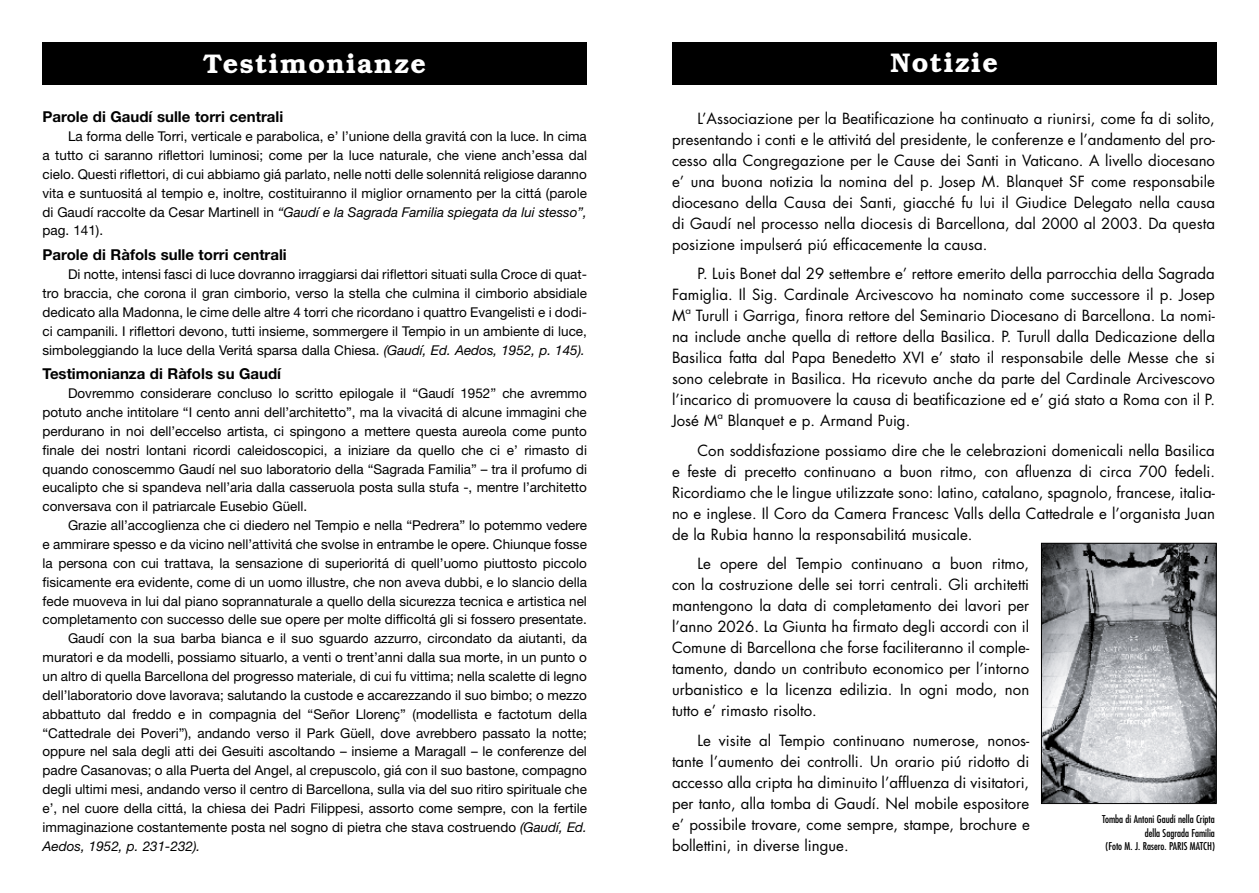
<style>
.page{position:relative;width:1259px;height:893px;background:#fff}
.page>*{position:absolute;margin:0;border:0;box-sizing:border-box;transform-origin:0 0}
.t1{font:600 27px "Bookman Std";letter-spacing:.05em;color:#fff}
.t2{font:15px/21px "Futura Std";color:#000;text-align:justify}
.t3{font:700 15px "Helvetica Neue LT Std";color:#000}
.t4{font:13.5px/18.9px "Helvetica Neue LT Std";color:#000;text-align:justify}
.t5{font:italic 13.5px "Helvetica Neue LT Std";color:#000}
.t6{font:condensed 10.5px/13.5px "Futura Std";color:#000;text-align:right}
.s1{font-style:italic}
</style>
<div class="page">
<img style="left:1043px;top:545px;width:171px;height:257px">
<div style="left:1041px;top:543px;width:175px;height:261px;border:1px solid #000"></div>
<div style="left:43px;top:43px;width:544px;height:42px;background:#000"></div>
<div style="left:672px;top:42px;width:544px;height:42px;background:#000"></div>
<h1 class="t1" style="left:203px;top:48px;width:224px">Testimonianze</h1>
<h1 class="t1" style="left:890px;top:47px;width:109px">Notizie</h1>
<p class="t3" style="left:43px;top:108px;width:242px">Parole di Gaudí sulle torri centrali</p>
<p class="t4" style="left:43px;top:127px;width:546px;text-indent:26px">La forma delle Torri, verticale e parabolica, e’ l’unione della gravitá con la luce. In cima a tutto ci saranno riflettori luminosi; come per la luce naturale, che viene anch’essa dal cielo. Questi riflettori, di cui abbiamo giá parlato, nelle notti delle solennitá religiose daranno vita e suntuositá al tempio e, inoltre, costituiranno il miglior ornamento per la cittá (parole di Gaudí raccolte da Cesar Martinell in <span class="s1">“Gaudí e la Sagrada Familia spiegata da lui stesso”, </span>pag. 141).</p>
<p class="t3" style="left:43px;top:246px;width:246px">Parole di Ràfols sulle torri centrali</p>
<p class="t4" style="left:43px;top:265px;width:546px;text-indent:26px">Di notte, intensi fasci di luce dovranno irraggiarsi dai riflettori situati sulla Croce di quat&shy;tro braccia, che corona il gran cimborio, verso la stella che culmina il cimborio absidiale dedicato alla Madonna, le cime delle altre 4 torri che ricordano i quattro Evangelisti e i dodi&shy;ci campanili. I riflettori devono, tutti insieme, sommergere il Tempio in un ambiente di luce, simboleggiando la luce della Veritá sparsa dalla Chiesa. <span class="s1">(Gaudí, Ed. Aedos, 1952, p. 145).</span></p>
<p class="t3" style="left:43px;top:365px;width:240px">Testimonianza di Ràfols su Gaudí</p>
<p class="t4" style="left:43px;top:384px;width:546px;text-indent:26px">Dovremmo considerare concluso lo scritto epilogale il “Gaudí 1952” che avremmo potuto anche intitolare “I cento anni dell’architetto”, ma la vivacitá di alcune immagini che perdurano in noi dell’eccelso artista, ci spingono a mettere questa aureola come punto finale dei nostri lontani ricordi caleidoscopici, a iniziare da quello che ci e’ rimasto di quando conoscemmo Gaudí nel suo laboratorio della “Sagrada Familia” – tra il profumo di eucalipto che si spandeva nell’aria dalla casseruola posta sulla stufa -, mentre l’architetto conversava con il patriarcale Eusebio Güell.</p>
<p class="t4" style="left:68px;top:516px;width:520px">Grazie all’accoglienza che ci diedero nel Tempio e nella “Pedrera” lo potemmo vedere</p>
<p class="t4" style="left:43px;top:535px;width:546px">e ammirare spesso e da vicino nell’attivitá che svolse in entrambe le opere. Chiunque fosse</p>
<p class="t4" style="left:43px;top:553px;width:546px">la persona con cui trattava, la sensazione di superioritá di quell’uomo piuttosto piccolo</p>
<p class="t4" style="left:43px;top:572px;width:546px">fisicamente era evidente, come di un uomo illustre, che non aveva dubbi, e lo slancio della</p>
<p class="t4" style="left:43px;top:591px;width:546px">fede muoveva in lui dal piano soprannaturale a quello della sicurezza tecnica e artistica nel</p>
<p class="t4" style="left:43px;top:610px;width:546px">completamento con successo delle sue opere per molte difficoltá gli si fossero presentate.</p>
<p class="t4" style="left:68px;top:629px;width:520px">Gaudí con la sua barba bianca e il suo sguardo azzurro, circondato da aiutanti, da</p>
<p class="t4" style="left:43px;top:648px;width:546px">muratori e da modelli, possiamo situarlo, a venti o trent’anni dalla sua morte, in un punto o</p>
<p class="t4" style="left:43px;top:666px;width:546px">un altro di quella Barcellona del progresso materiale, di cui fu vittima; nella scalette di legno</p>
<p class="t4" style="left:43px;top:685px;width:546px">dell’laboratorio dove lavorava; salutando la custode e accarezzando il suo bimbo; o mezzo</p>
<p class="t4" style="left:43px;top:704px;width:546px">abbattuto dal freddo e in compagnia del “Señor Llorenç” (modellista e factotum della</p>
<p class="t4" style="left:43px;top:723px;width:546px">“Cattedrale dei Poveri”), andando verso il Park Güell, dove avrebbero passato la notte;</p>
<p class="t4" style="left:43px;top:742px;width:546px">oppure nel sala degli atti dei Gesuiti ascoltando – insieme a Maragall – le conferenze del</p>
<p class="t4" style="left:43px;top:761px;width:546px">padre Casanovas; o alla Puerta del Angel, al crepuscolo, giá con il suo bastone, compagno</p>
<p class="t4" style="left:43px;top:780px;width:546px">degli ultimi mesi, andando verso il centro di Barcellona, sulla via del suo ritiro spirituale che</p>
<p class="t4" style="left:43px;top:798px;width:546px">e’, nel cuore della cittá, la chiesa dei Padri Filippesi, assorto come sempre, con la fertile</p>
<p class="t4" style="left:43px;top:817px;width:546px">immaginazione costantemente posta nel sogno di pietra che stava costruendo <span class="s1">(Gaudí, Ed.</span></p>
<p class="t5" style="left:43px;top:838px;width:159px">Aedos, 1952, p. 231-232).</p>
<p class="t2" style="left:672px;top:108px;width:544px;text-indent:26px">L’Associazione per la Beatificazione ha continuato a riunirsi, come fa di solito, presentando i conti e le attivitá del presidente, le conferenze e l’andamento del pro&shy;cesso alla Congregazione per le Cause dei Santi in Vaticano. A livello diocesano e’ una buona notizia la nomina del p. Josep M. Blanquet SF come responsabile diocesano della Causa dei Santi, giacché fu lui il Giudice Delegato nella causa di Gaudí nel processo nella diocesis di Barcellona, dal 2000 al 2003. Da questa posizione impulserá piú efficacemente la causa.</p>
<p class="t2" style="left:672px;top:264px;width:544px;text-indent:26px">P. Luis Bonet dal 29 settembre e’ rettore emerito della parrocchia della Sagrada Famiglia. Il Sig. Cardinale Arcivescovo ha nominato come successore il p. Josep Mª Turull i Garriga, finora rettore del Seminario Diocesano di Barcellona. La nomi&shy;na include anche quella di rettore della Basilica. P. Turull dalla Dedicazione della Basilica fatta dal Papa Benedetto XVI e’ stato il responsabile delle Messe che si sono celebrate in Basilica. Ha ricevuto anche da parte del Cardinale Arcivescovo l’incarico di promuovere la causa di beatificazione ed e’ giá stato a Roma con il P.<br>José Mª Blanquet e p. Armand Puig.</p>
<p class="t2" style="left:672px;top:440px;width:544px;text-indent:26px">Con soddisfazione possiamo dire che le celebrazioni domenicali nella Basilica e feste di precetto continuano a buon ritmo, con afluenza di circa 700 fedeli.<br>Ricordiamo che le lingue utilizzate sono: latino, catalano, spagnolo, francese, italia&shy;no e inglese. Il Coro da Camera Francesc Valls della Cattedrale e l’organista Juan de la Rubia hanno la responsabilitá musicale.</p>
<p class="t2" style="left:672px;top:553px;width:359px;text-indent:26px">Le opere del Tempio continuano a buon ritmo, con la costruzione delle sei torri centrali. Gli architetti mantengono la data di completamento dei lavori per l’anno 2026. La Giunta ha firmato degli accordi con il Comune di Barcellona che forse faciliteranno il comple&shy;tamento, dando un contributo economico per l’intorno urbanistico e la licenza edilizia. In ogni modo, non tutto e’ rimasto risolto.</p>
<p class="t2" style="left:672px;top:730px;width:359px;text-indent:26px">Le visite al Tempio continuano numerose, nonos&shy;tante l’aumento dei controlli. Un orario piú ridotto di accesso alla cripta ha diminuito l’affluenza di visitatori, per tanto, alla tomba di Gaudí. Nel mobile espositore e’ possibile trovare, come sempre, stampe, brochure e bollettini, in diverse lingue.</p>
<p class="t6" style="left:1102px;top:813px;width:114px">Tomba di Antoni Gaudí nella Cripta della Sagrada Familia<br>(Foto M. J. Rasero. PARIS MATCH)</p>
</div>
